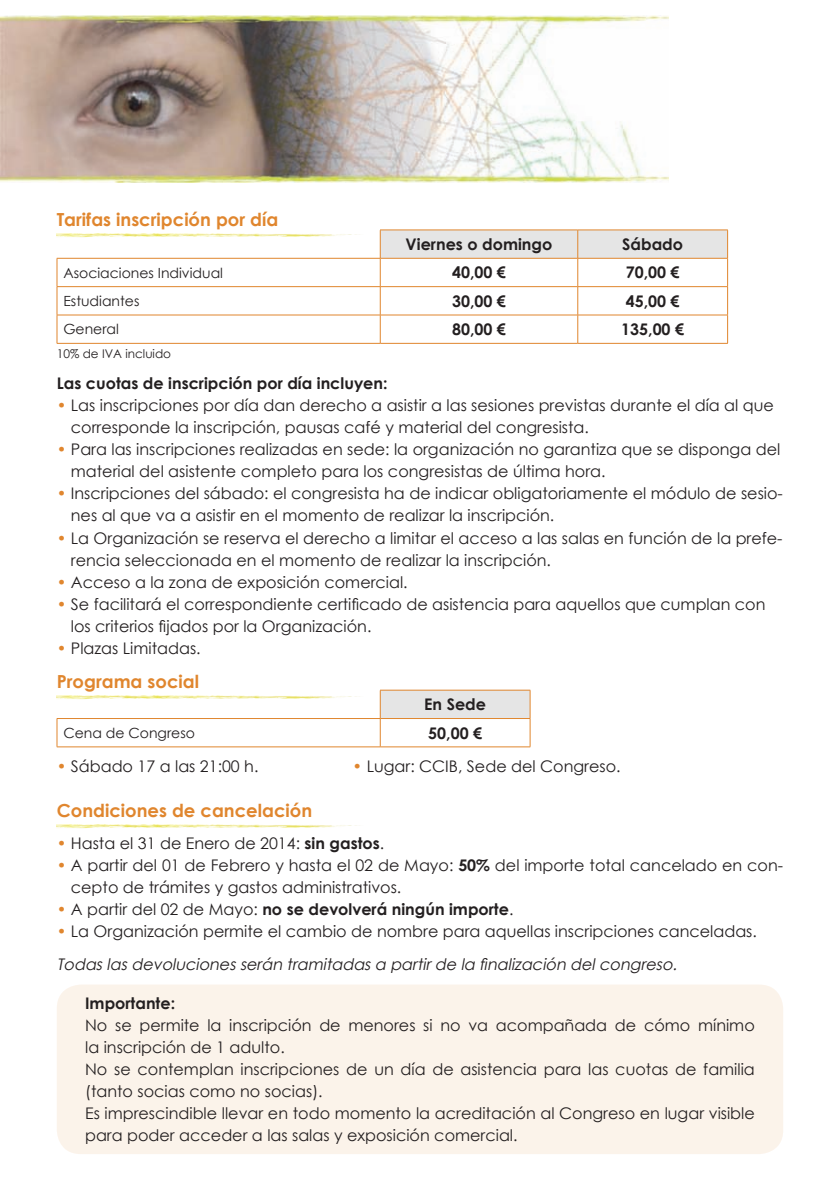
<style>
.page{position:relative;width:840px;height:1191px;background:#fff}
.page>*{position:absolute;margin:0;border:0;box-sizing:border-box;transform-origin:0 0}
.t1{font:700 18px "Century Gothic";color:#e0862e}
.t2{font:16px/22px "Century Gothic";color:#231f20}
.t3{font:700 16px "Century Gothic";color:#231f20}
.t4{font:14px "Century Gothic";color:#231f20}
.t5{font:12px "Century Gothic";color:#231f20}
.s1{color:#e0862e}
.s2{font-weight:700}
.s3{font-weight:400;color:#e0862e}
.s4{font-weight:400}
.s5{font-style:italic}
</style>
<div class="page">
<div style="left:57px;top:984px;width:725px;height:170px;background:#fbf3ea;border-radius:24px"></div>
<img style="left:57px;top:824px;width:300px;height:5px">
<svg style="left:58px;top:259px;width:322px;height:84px"></svg>
<hr style="left:380px;top:343px;width:197px;height:1px;background:#e0862e">
<hr style="left:577px;top:343px;width:150px;height:1px;background:#e0862e">
<hr style="left:57px;top:258px;width:323px;height:1px;background:#e0862e">
<hr style="left:57px;top:286px;width:323px;height:1px;background:#e0862e">
<hr style="left:57px;top:315px;width:323px;height:1px;background:#e0862e">
<svg style="left:57px;top:258px;width:1px;height:85px"></svg>
<svg style="left:380px;top:230px;width:347px;height:113px"></svg>
<hr style="left:57px;top:343px;width:323px;height:1px;background:#e0862e">
<img style="left:57px;top:233px;width:300px;height:5px">
<svg style="left:57px;top:690px;width:473px;height:57px"></svg>
<hr style="left:57px;top:746px;width:323px;height:1px;background:#e0862e">
<img style="left:57px;top:695px;width:306px;height:17px">
<img style="left:0;top:16px;width:668px;height:166px">
<p class="t1" style="left:57px;top:206px;width:223px">Tarifas inscripción por día</p>
<p class="t3" style="left:405px;top:232px;width:148px">Viernes o domingo</p>
<p class="t3" style="left:622px;top:232px;width:62px">Sábado</p>
<p class="t4" style="left:63px;top:263px;width:161px">Asociaciones Individual</p>
<p class="t3" style="left:452px;top:260px;width:55px">40,00 €</p>
<p class="t3" style="left:625px;top:260px;width:55px">70,00 €</p>
<p class="t4" style="left:63px;top:291px;width:77px">Estudiantes</p>
<p class="t3" style="left:452px;top:289px;width:55px">30,00 €</p>
<p class="t3" style="left:625px;top:289px;width:55px">45,00 €</p>
<p class="t4" style="left:63px;top:319px;width:57px">General</p>
<p class="t3" style="left:452px;top:317px;width:55px">80,00 €</p>
<p class="t3" style="left:621px;top:317px;width:64px">135,00 €</p>
<p class="t3" style="left:57px;top:371px;width:332px">Las cuotas de inscripción por día incluyen:</p>
<p class="t2" style="left:71px;top:394px;width:704px;text-indent:-14px"><span class="s1">•</span> Las inscripciones por día dan derecho a asistir a las sesiones previstas durante el día al que corresponde la inscripción, pausas café y material del congresista.</p>
<p class="t2" style="left:71px;top:438px;width:710px;text-indent:-14px"><span class="s1">•</span> Para las inscripciones realizadas en sede: la organización no garantiza que se disponga del material del asistente completo para los congresistas de última hora.</p>
<p class="t2" style="left:71px;top:482px;width:713px;text-indent:-14px"><span class="s1">•</span> Inscripciones del sábado: el congresista ha de indicar obligatoriamente el módulo de sesio&shy;nes al que va a asistir en el momento de realizar la inscripción.</p>
<p class="t2" style="left:71px;top:526px;width:712px;text-indent:-14px"><span class="s1">•</span> La Organización se reserva el derecho a limitar el acceso a las salas en función de la prefe&shy;rencia seleccionada en el momento de realizar la inscripción.</p>
<p class="t2" style="left:57px;top:570px;width:352px"><span class="s1">•</span> Acceso a la zona de exposición comercial.</p>
<p class="t2" style="left:71px;top:592px;width:695px;text-indent:-14px"><span class="s1">•</span> Se facilitará el correspondiente certificado de asistencia para aquellos que cumplan con los criterios fijados por la Organización.</p>
<p class="t2" style="left:57px;top:636px;width:145px"><span class="s1">•</span> Plazas Limitadas.</p>
<p class="t5" style="left:57px;top:345px;width:116px">10% de IVA incluido</p>
<p class="t1" style="left:57px;top:668px;width:144px">Programa social</p>
<p class="t3" style="left:424px;top:692px;width:63px">En Sede</p>
<p class="t4" style="left:63px;top:723px;width:133px">Cena de Congreso</p>
<p class="t3" style="left:428px;top:720px;width:55px">50,00 €</p>
<p class="t2" style="left:57px;top:755px;width:203px"><span class="s1">•</span> Sábado 17 a las 21:00 h.</p>
<p class="t2" style="left:352px;top:755px;width:269px"><span class="s1">•</span> Lugar: CCIB, Sede del Congreso.</p>
<p class="t1" style="left:57px;top:797px;width:257px">Condiciones de cancelación</p>
<p class="t2" style="left:57px;top:831px;width:329px"><span class="s1">•</span> Hasta el 31 de Enero de 2014: <span class="s2">sin gastos</span>.</p>
<p class="t2" style="left:71px;top:853px;width:713px;text-indent:-14px"><span class="s1">•</span> A partir del 01 de Febrero y hasta el 02 de Mayo: <span class="s2">50%</span> del importe total cancelado en con&shy;cepto de trámites y gastos administrativos.</p>
<p class="t3" style="left:57px;top:896px;width:458px"><span class="s3">•</span> <span class="s4">A partir del 02 de Mayo:</span> no se devolverá ningún importe<span class="s4">.</span></p>
<p class="t2" style="left:57px;top:913px;width:701px;line-height:33.4px"><span class="s1">•</span> La Organización permite el cambio de nombre para aquellas inscripciones canceladas.<br><span class="s5">Todaslasdevolucionesserán tramitadasa partirde la finalización delcongreso.</span></p>
<p class="t3" style="left:85px;top:991px;width:91px">Importante:</p>
<p class="t2" style="left:85px;top:1014px;width:670px">No se permite la inscripción de menores si no va acompañada de cómo mínimo la inscripción de 1 adulto.<br>No se contemplan inscripciones de un día de asistencia para las cuotas de familia (tanto socias como no socias).<br>Es imprescindible llevar en todo momento la acreditación al Congreso en lugar visible para poder acceder a las salas y exposición comercial.</p>
</div>
